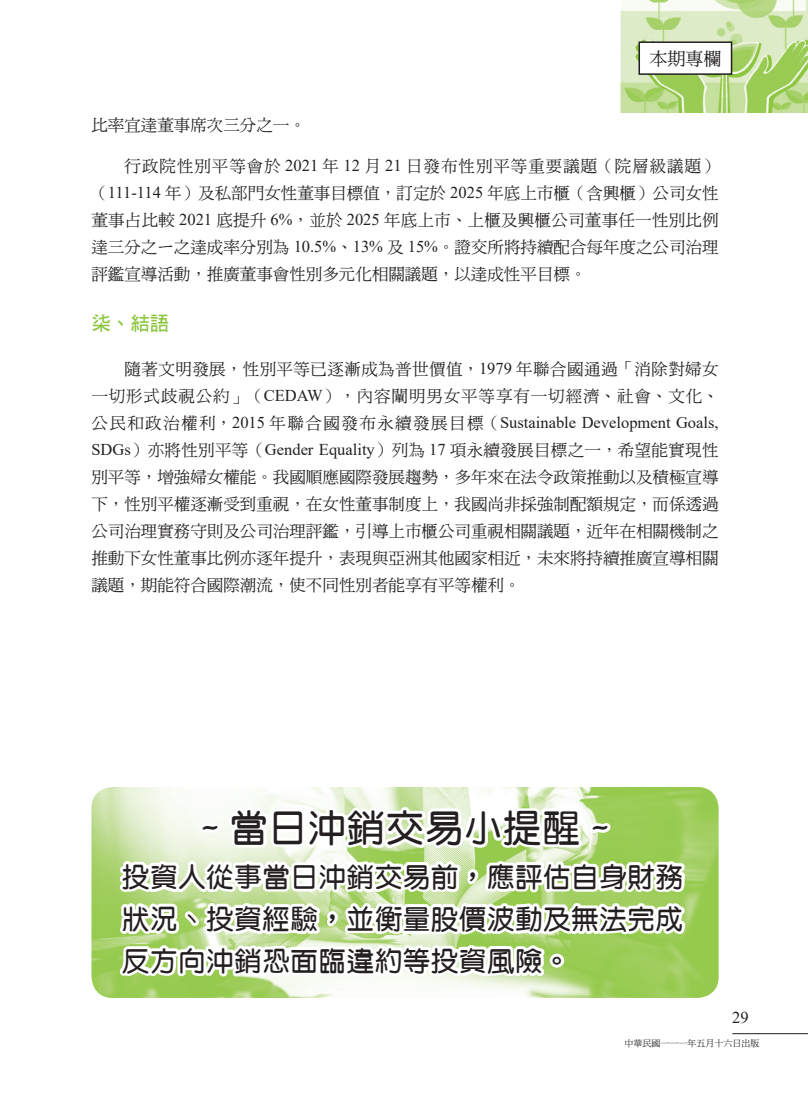
<style>
.page{position:relative;width:808px;height:1106px;background:#fff}
.page>*{position:absolute;margin:0;border:0;box-sizing:border-box;transform-origin:0 0}
.t1{font:37.5px "DF Yuan Bd HK BF";letter-spacing:.04em;color:#231f20}
.t2{font:27px/42px "DF Yuan Bd HK BF";letter-spacing:.04em;color:#231f20;text-align:justify}
.t3{font:19.5px "DF Hei Bd HK BF";color:#8bc63e}
.t4{font:18px "DF Ming Md HK BF";color:#231f20}
.t5{font:16.5px/27px "DF Ming Md HK BF";color:#231f20;text-align:justify}
.t6{font:16.5px/27px "DF Ming Md HK BF";letter-spacing:.025em;color:#231f20;text-align:right}
.t7{font:16.5px "Times New Roman";color:#231f20}
.t8{font:9px "DF Ming Md HK BF";color:#231f20}
.s1{font-family:"Times New Roman"}
.s2{font-family:"DF Ming Md HK BF"}
</style>
<div class="page">
<img style="left:621px;top:0;width:187px;height:112px">
<hr style="left:732px;top:1033px;width:76px;height:1px;background:#231f20">
<div style="left:638px;top:41px;width:94px;height:34px;background:#fff;border:2px solid #231f20"></div>
<img style="left:91px;top:787px;width:628px;height:211px">
<svg style="left:116px;top:787px;width:575px;height:211px"></svg>
<p class="t4" style="left:649px;top:49px;width:73px">本期專欄</p>
<p class="t5" style="left:91px;top:112px;width:216px">比率宜達董事席次三分之一。</p>
<p class="t5" style="left:91px;top:152px;width:629px;text-indent:33px">行政院性別平等會於 <span class="s1">2021</span> 年 <span class="s1">12</span> 月 <span class="s1">21</span> 日發布性別平等重要議題（院層級議題）（<span class="s1">111-114</span> 年）及私部門女性董事目標值，訂定於 <span class="s1">2025</span> 年底上市櫃（含興櫃）公司女性董事占比較 <span class="s1">2021</span> 底提升 <span class="s1">6%</span>，並於 <span class="s1">2025</span> 年底上市、上櫃及興櫃公司董事任一性別比例達三分之ㄧ之達成率分別為 <span class="s1">10.5%</span>、<span class="s1">13%</span> 及 <span class="s1">15%</span>。證交所將持續配合每年度之公司治理評鑑宣導活動，推廣董事會性別多元化相關議題，以達成性平目標。</p>
<p class="t3" style="left:91px;top:313px;width:79px">柒、結語</p>
<p class="t6" style="left:91px;top:355px;width:629px">隨著文明發展，性別平等已逐漸成為普世價值，<span class="s1">1979</span> 年聯合國通過「消除對婦女<br>一切形式歧視公約」（<span class="s1">CEDAW</span>），內容闡明男女平等享有一切經濟、社會、文化、</p>
<p class="t7" style="left:91px;top:410px;width:629px"><span class="s2">公民和政治權利，</span>2015 <span class="s2">年聯合國發布永續發展目標（</span>Sustainable Development Goals,</p>
<p class="t5" style="left:91px;top:436px;width:629px"><span class="s1">SDGs</span>）亦將性別平等（<span class="s1">Gender Equality</span>）列為 <span class="s1">17</span> 項永續發展目標之一，希望能實現性別平等，增強婦女權能。我國順應國際發展趨勢，多年來在法令政策推動以及積極宣導下，性別平權逐漸受到重視，在女性董事制度上，我國尚非採強制配額規定，而係透過公司治理實務守則及公司治理評鑑，引導上市櫃公司重視相關議題，近年在相關機制之推動下女性董事比例亦逐年提升，表現與亞洲其他國家相近，未來將持續推廣宣導相關議題，期能符合國際潮流，使不同性別者能享有平等權利。</p>
<h1 class="t1" style="left:201px;top:809px;width:410px">~ 當日沖銷交易小提醒 ~</h1>
<h2 class="t2" style="left:122px;top:855px;width:562px">投資人從事當日沖銷交易前，應評估自身財務狀況、投資經驗，並衡量股價波動及無法完成反方向沖銷恐面臨違約等投資風險。</h2>
<p class="t7" style="left:732px;top:1006px;width:18px">29</p>
<p class="t8" style="left:624px;top:1038px;width:136px">中華民國一一一年五月十六日出版</p>
</div>
